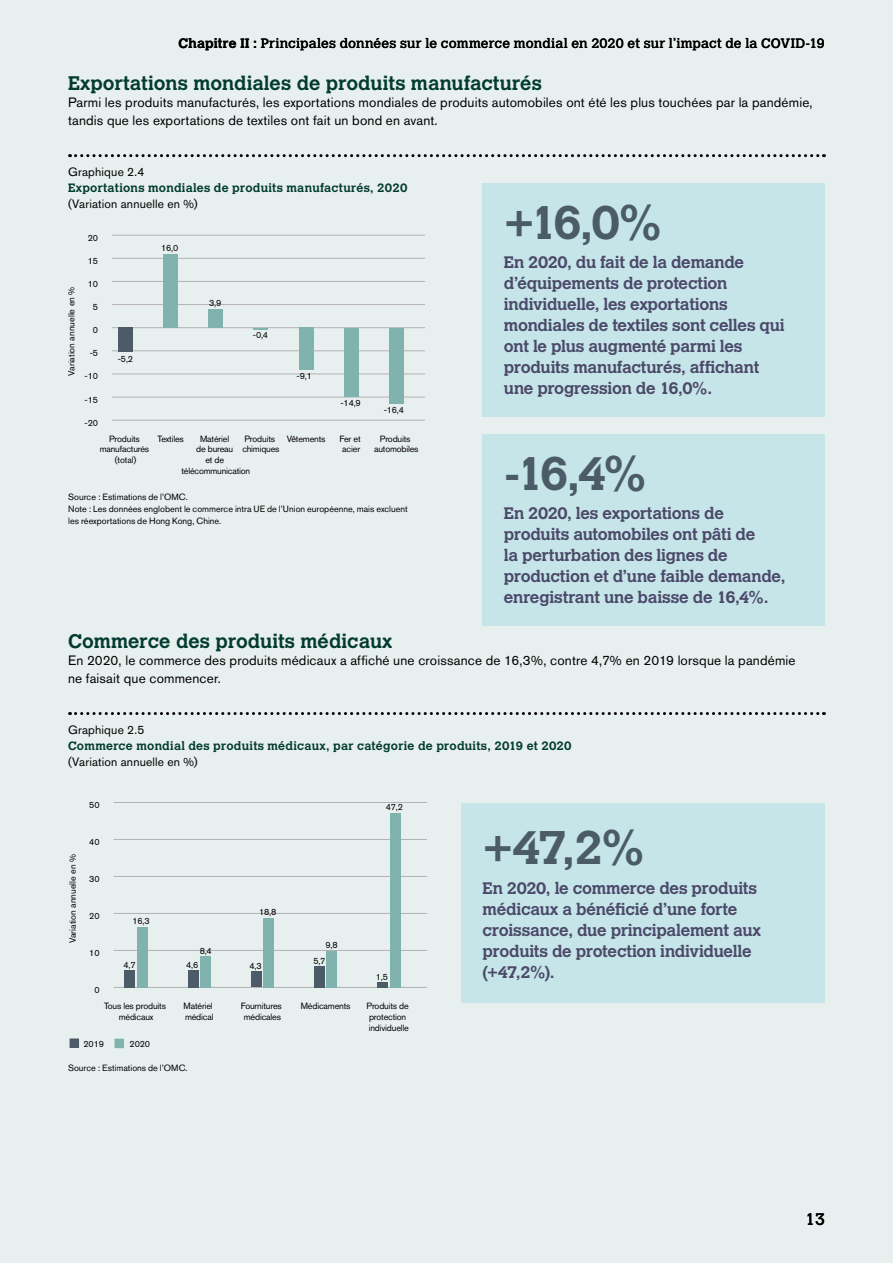
<style>
.page{position:relative;width:893px;height:1263px;background:#e8efef}
.page>*{position:absolute;margin:0;border:0;box-sizing:border-box;transform-origin:0 0}
.t1{font:700 46.5px "Calvert MT Std";color:#4b5c68}
.t2{font:700 19.5px "Calvert MT Std";color:#023c30}
.t3{font:700 16.5px/21px "Calvert MT Std";letter-spacing:-.015em;color:#4c496a}
.t4{font:16.5px "Calvert MT Std";color:#000}
.t5{font:13.5px/17.2px "Akzidenz Grotesk BE";letter-spacing:.01em;color:#000}
.t6{font:13.5px "Calvert MT Std";letter-spacing:.015em;color:#000}
.t7{font:700 12px "Calvert MT Std";letter-spacing:.02em;color:#023c30}
.t8{font:12px "Akzidenz Grotesk BE";letter-spacing:.015em;color:#000}
.t9{font:9px/10.8px "Akzidenz Grotesk BE";letter-spacing:-.02em;color:#000;text-align:center}
.t10{font:9px/12px "Akzidenz Grotesk BE";color:#000}
.s1{font-weight:700}
</style>
<div class="page">
<hr style="left:112px;top:420px;width:313px;height:1px;background:#b3b2b2">
<hr style="left:112px;top:397px;width:313px;height:1px;background:#b3b2b2">
<hr style="left:112px;top:374px;width:313px;height:1px;background:#b3b2b2">
<hr style="left:112px;top:350px;width:313px;height:1px;background:#b3b2b2">
<hr style="left:112px;top:327px;width:313px;height:1px;background:#b3b2b2">
<hr style="left:112px;top:304px;width:313px;height:1px;background:#b3b2b2">
<hr style="left:112px;top:281px;width:313px;height:1px;background:#b3b2b2">
<hr style="left:112px;top:258px;width:313px;height:1px;background:#b3b2b2">
<hr style="left:112px;top:235px;width:313px;height:1px;background:#b3b2b2">
<div style="left:118px;top:328px;width:15px;height:24px;background:#4b5c68"></div>
<div style="left:163px;top:254px;width:15px;height:74px;background:#80b3ad"></div>
<div style="left:209px;top:310px;width:14px;height:18px;background:#80b3ad"></div>
<svg style="left:254px;top:328px;width:14px;height:2px"></svg>
<div style="left:299px;top:328px;width:14px;height:42px;background:#80b3ad"></div>
<div style="left:344px;top:328px;width:14px;height:69px;background:#80b3ad"></div>
<div style="left:389px;top:328px;width:15px;height:75px;background:#80b3ad"></div>
<hr style="left:114px;top:987px;width:312px;height:1px;background:#b3b2b2">
<hr style="left:114px;top:950px;width:312px;height:1px;background:#b3b2b2">
<hr style="left:114px;top:913px;width:312px;height:1px;background:#b3b2b2">
<hr style="left:114px;top:876px;width:312px;height:1px;background:#b3b2b2">
<hr style="left:114px;top:839px;width:312px;height:1px;background:#b3b2b2">
<hr style="left:114px;top:802px;width:312px;height:1px;background:#b3b2b2">
<div style="left:137px;top:927px;width:11px;height:60px;background:#80b3ad"></div>
<div style="left:201px;top:956px;width:10px;height:31px;background:#80b3ad"></div>
<div style="left:264px;top:918px;width:10px;height:69px;background:#80b3ad"></div>
<div style="left:327px;top:951px;width:10px;height:36px;background:#80b3ad"></div>
<div style="left:390px;top:813px;width:10px;height:174px;background:#80b3ad"></div>
<div style="left:125px;top:970px;width:10px;height:17px;background:#4b5c68"></div>
<div style="left:188px;top:970px;width:10px;height:17px;background:#4b5c68"></div>
<div style="left:251px;top:971px;width:10px;height:16px;background:#4b5c68"></div>
<div style="left:314px;top:966px;width:10px;height:21px;background:#4b5c68"></div>
<div style="left:377px;top:982px;width:11px;height:5px;background:#4b5c68"></div>
<div style="left:115px;top:1039px;width:9px;height:9px;background:#80b3ad"></div>
<div style="left:70px;top:1038px;width:9px;height:10px;background:#4b5c68"></div>
<div style="left:483px;top:183px;width:342px;height:234px;background:#c5e5e8"></div>
<div style="left:483px;top:434px;width:342px;height:191px;background:#c5e5e8"></div>
<div style="left:461px;top:803px;width:364px;height:200px;background:#c5e5e8"></div>
<svg style="left:70px;top:154px;width:754px;height:3px"></svg>
<svg style="left:70px;top:712px;width:754px;height:3px"></svg>
<p class="t6" style="left:179px;top:36px;width:648px"><span class="s1">Chapitre II :</span> Principales données sur le commerce mondial en 2020 et sur l’impact de la COVID-19</p>
<p class="t2" style="left:68px;top:71px;width:475px">Exportations mondiales de produits manufacturés</p>
<p class="t5" style="left:68px;top:94px;width:746px">Parmi les produits manufacturés, les exportations mondiales de produits automobiles ont été les plus touchées par la pandémie, tandis que les exportations de textiles ont fait un bond en avant.</p>
<p class="t8" style="left:68px;top:165px;width:78px">Graphique 2.4</p>
<p class="t7" style="left:68px;top:180px;width:341px">Exportations mondiales de produits manufacturés, 2020</p>
<p class="t8" style="left:68px;top:196px;width:131px">(Variation annuelle en %)</p>
<p class="t10" style="left:65px;top:376px;width:91px;rotate:-90deg">Variation annuelle en %</p>
<p class="t9" style="left:88px;top:232px;width:12px">20</p>
<p class="t9" style="left:88px;top:255px;width:12px">15</p>
<p class="t9" style="left:88px;top:278px;width:12px">10</p>
<p class="t9" style="left:93px;top:301px;width:7px">5</p>
<p class="t9" style="left:93px;top:325px;width:7px">0</p>
<p class="t9" style="left:90px;top:348px;width:10px">-5</p>
<p class="t9" style="left:85px;top:371px;width:15px">-10</p>
<p class="t9" style="left:85px;top:394px;width:15px">-15</p>
<p class="t9" style="left:85px;top:417px;width:15px">-20</p>
<p class="t9" style="left:118px;top:353px;width:17px">-5,2</p>
<p class="t9" style="left:161px;top:242px;width:19px">16,0</p>
<p class="t9" style="left:209px;top:297px;width:14px">3,9</p>
<p class="t9" style="left:253px;top:330px;width:17px">-0,4</p>
<p class="t9" style="left:297px;top:370px;width:17px">-9,1</p>
<p class="t9" style="left:109px;top:433px;width:32px">Produits</p>
<p class="t9" style="left:158px;top:433px;width:28px">Textiles</p>
<p class="t9" style="left:100px;top:444px;width:51px">manufacturés (total)</p>
<p class="t9" style="left:181px;top:433px;width:70px">Matériel<br>de bureau<br>et de télécommunication</p>
<p class="t9" style="left:245px;top:433px;width:32px">Produits</p>
<p class="t9" style="left:287px;top:433px;width:40px">Vêtements</p>
<p class="t9" style="left:242px;top:444px;width:39px">chimiques</p>
<p class="t9" style="left:340px;top:397px;width:22px">-14,9</p>
<p class="t9" style="left:340px;top:433px;width:23px">Fer et acier</p>
<p class="t9" style="left:384px;top:404px;width:22px">-16,4</p>
<p class="t9" style="left:374px;top:433px;width:46px">Produits automobiles</p>
<p class="t10" style="left:68px;top:491px;width:341px">Source : Estimations de l’OMC.<br>Note : Les données englobent le commerce intra UE de l’Union européenne, mais excluent les réexportations de Hong Kong, Chine.</p>
<h1 class="t1" style="left:504px;top:193px;width:160px">+16,0%</h1>
<p class="t3" style="left:504px;top:252px;width:282px">En 2020, du fait de la demande d’équipements de protection individuelle, les exportations mondiales de textiles sont celles qui ont le plus augmenté parmi les produits manufacturés, affichant une progression de 16,0%.</p>
<h1 class="t1" style="left:504px;top:444px;width:145px">-16,4%</h1>
<p class="t3" style="left:504px;top:503px;width:283px">En 2020, les exportations de produits automobiles ont pâti de<br>la perturbation des lignes de production et d’une faible demande, enregistrant une baisse de 16,4%.</p>
<p class="t2" style="left:68px;top:629px;width:326px">Commerce des produits médicaux</p>
<p class="t5" style="left:68px;top:652px;width:729px">En 2020, le commerce des produits médicaux a affiché une croissance de 16,3%, contre 4,7% en 2019 lorsque la pandémie ne faisait que commencer.</p>
<p class="t8" style="left:68px;top:723px;width:78px">Graphique 2.5</p>
<p class="t7" style="left:68px;top:738px;width:505px">Commerce mondial des produits médicaux, par catégorie de produits, 2019 et 2020</p>
<p class="t8" style="left:68px;top:754px;width:131px">(Variation annuelle en %)</p>
<p class="t9" style="left:89px;top:799px;width:12px">50</p>
<p class="t10" style="left:67px;top:943px;width:91px;rotate:-90deg">Variation annuelle en %</p>
<p class="t9" style="left:89px;top:836px;width:12px">40</p>
<p class="t9" style="left:89px;top:873px;width:12px">30</p>
<p class="t9" style="left:89px;top:910px;width:12px">20</p>
<p class="t9" style="left:89px;top:947px;width:12px">10</p>
<p class="t9" style="left:94px;top:984px;width:7px">0</p>
<p class="t9" style="left:132px;top:915px;width:19px">16,3</p>
<p class="t9" style="left:124px;top:959px;width:14px">4,7</p>
<p class="t9" style="left:104px;top:1000px;width:64px">Tous les produits médicaux</p>
<p class="t9" style="left:84px;top:1038px;width:22px">2019</p>
<p class="t9" style="left:130px;top:1038px;width:22px">2020</p>
<p class="t9" style="left:200px;top:945px;width:14px">8,4</p>
<p class="t9" style="left:259px;top:906px;width:19px">18,8</p>
<p class="t9" style="left:186px;top:959px;width:14px">4,6</p>
<p class="t9" style="left:250px;top:960px;width:14px">4,3</p>
<p class="t9" style="left:325px;top:939px;width:14px">9,8</p>
<p class="t9" style="left:313px;top:955px;width:14px">5,7</p>
<p class="t9" style="left:184px;top:1000px;width:31px;text-align:left">Matériel médical</p>
<p class="t9" style="left:241px;top:1000px;width:42px">Fournitures</p>
<p class="t9" style="left:301px;top:1000px;width:51px">Médicaments</p>
<p class="t9" style="left:244px;top:1011px;width:39px">médicales</p>
<p class="t10" style="left:68px;top:1062px;width:121px">Source : Estimations de l’OMC.</p>
<p class="t9" style="left:386px;top:801px;width:19px">47,2</p>
<p class="t9" style="left:376px;top:971px;width:14px">1,5</p>
<p class="t9" style="left:367px;top:1000px;width:44px;text-align:left">Produits de protection individuelle</p>
<h1 class="t1" style="left:483px;top:818px;width:164px">+47,2%</h1>
<p class="t3" style="left:483px;top:877px;width:280px">En 2020, le commerce des produits médicaux a bénéficié d’une forte croissance, due principalement aux produits de protection individuelle (+47,2%).</p>
<p class="t4" style="left:805px;top:1209px;width:21px">13</p>
</div>
